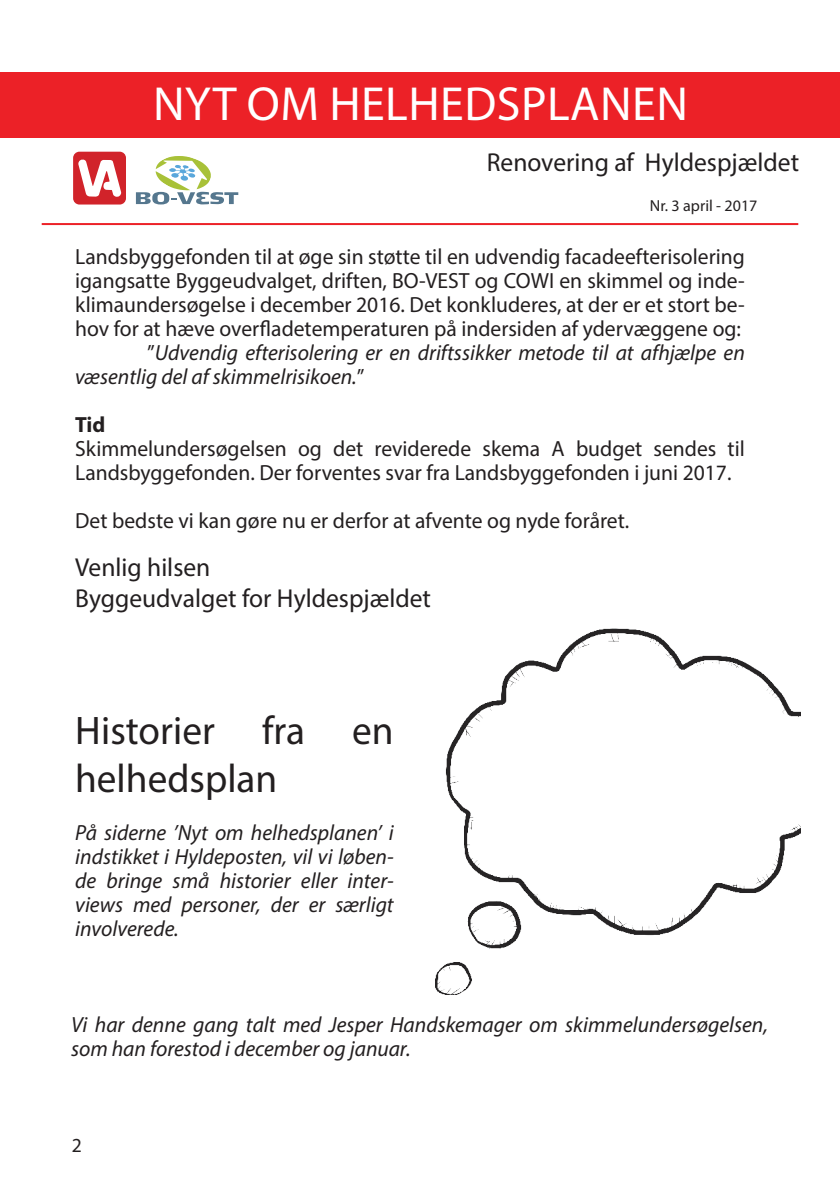
<style>
.page{position:relative;width:840px;height:1191px;background:#fff}
.page>*{position:absolute;margin:0;border:0;box-sizing:border-box;transform-origin:0 0}
.t1{font:48px "Myriad Pro";letter-spacing:.01em;color:#fff}
.Rubrik1{font:40px/48px "Myriad Pro";color:#231f20}
.Manchet{font:26px "Myriad Pro";color:#231f20}
.Rubrik2{font:26px "Myriad Pro";color:#231f20}
.Brødtekst{font:22px/24px "Myriad Pro";color:#231f20;text-align:justify}
.Brødtekst-2{font:italic 22px/24px "Myriad Pro";color:#231f20}
.Rubrik2-2{font:22px "Myriad Pro";color:#231f20}
.Brødtekst-3{font:700 22px "Myriad Pro";color:#231f20}
.Brødtekst-4{font:20px "Myriad Pro";color:#231f20}
.t2{font:16px "Myriad Pro";color:#231f20}
.s1{font-style:normal}
</style>
<div class="page">
<div style="left:0;top:72px;width:839px;height:65px;background:#ec2127"></div>
<svg style="left:136px;top:156px;width:102px;height:48px"></svg>
<div style="left:73px;top:152px;width:53px;height:52px;background:#d1232a;border-radius:6px"></div>
<svg style="left:78px;top:159px;width:43px;height:38px"></svg>
<hr style="left:42px;top:223px;width:755px;height:2px;background:#ec2127">
<hr style="left:839px;top:72px;width:1px;height:65px;background:#ec2127">
<img style="left:435px;top:628px;width:364px;height:366px">
<h1 class="t1" style="left:153px;top:74px;width:536px">NYT OM HELHEDSPLANEN</h1>
<p class="Manchet" style="left:486px;top:146px;width:314px">Renovering af Hyldespjældet</p>
<p class="t2" style="left:649px;top:195px;width:109px">Nr. 3 april - 2017</p>
<p class="Brødtekst" style="left:75px;top:244px;width:670px">Landsbyggefonden til at øge sin støtte til en udvendig facadeefterisolering igangsatte Byggeudvalget, driften, BO-VEST og COWI en skimmel og inde&shy;klimaundersøgelse i december 2016. Det konkluderes, at der er et stort be&shy;hov for at hæve overfladetemperaturen på indersiden af ydervæggene og:</p>
<p class="Brødtekst-2" style="left:75px;top:340px;width:670px;text-indent:72px"><span class="s1">”</span>Udvendig efterisolering er en driftssikker metode til at afhjælpe en væsentlig del af skimmelrisikoen.<span class="s1">”</span></p>
<p class="Brødtekst-3" style="left:75px;top:410px;width:32px">Tid</p>
<p class="Brødtekst" style="left:75px;top:436px;width:670px">Skimmelundersøgelsen og det reviderede skema A budget sendes til<br>Landsbyggefonden. Der forventes svar fra Landsbyggefonden i juni 2017.</p>
<p class="Rubrik2-2" style="left:75px;top:507px;width:555px">Det bedste vi kan gøre nu er derfor at afvente og nyde foråret.</p>
<p class="Rubrik2" style="left:75px;top:551px;width:137px">Venlig hilsen</p>
<p class="Manchet" style="left:75px;top:582px;width:357px">Byggeudvalget for Hyldespjældet</p>
<p class="Rubrik1" style="left:75px;top:706px;width:320px">Historier fra en helhedsplan</p>
<p class="Brødtekst-2" style="left:75px;top:820px;width:320px;text-align:justify">På siderne ’Nyt om helhedsplanen’ i indstikket i Hyldeposten, vil vi løben&shy;de bringe små historier eller inter&shy;views med personer, der er særligt involverede.</p>
<p class="Brødtekst-2" style="left:71px;top:1012px;width:698px">Vi har denne gang talt med Jesper Handskemager om skimmelundersøgelsen, som han forestod i december og januar.</p>
<p class="Brødtekst-4" style="left:72px;top:1133px;width:12px">2</p>
</div>
